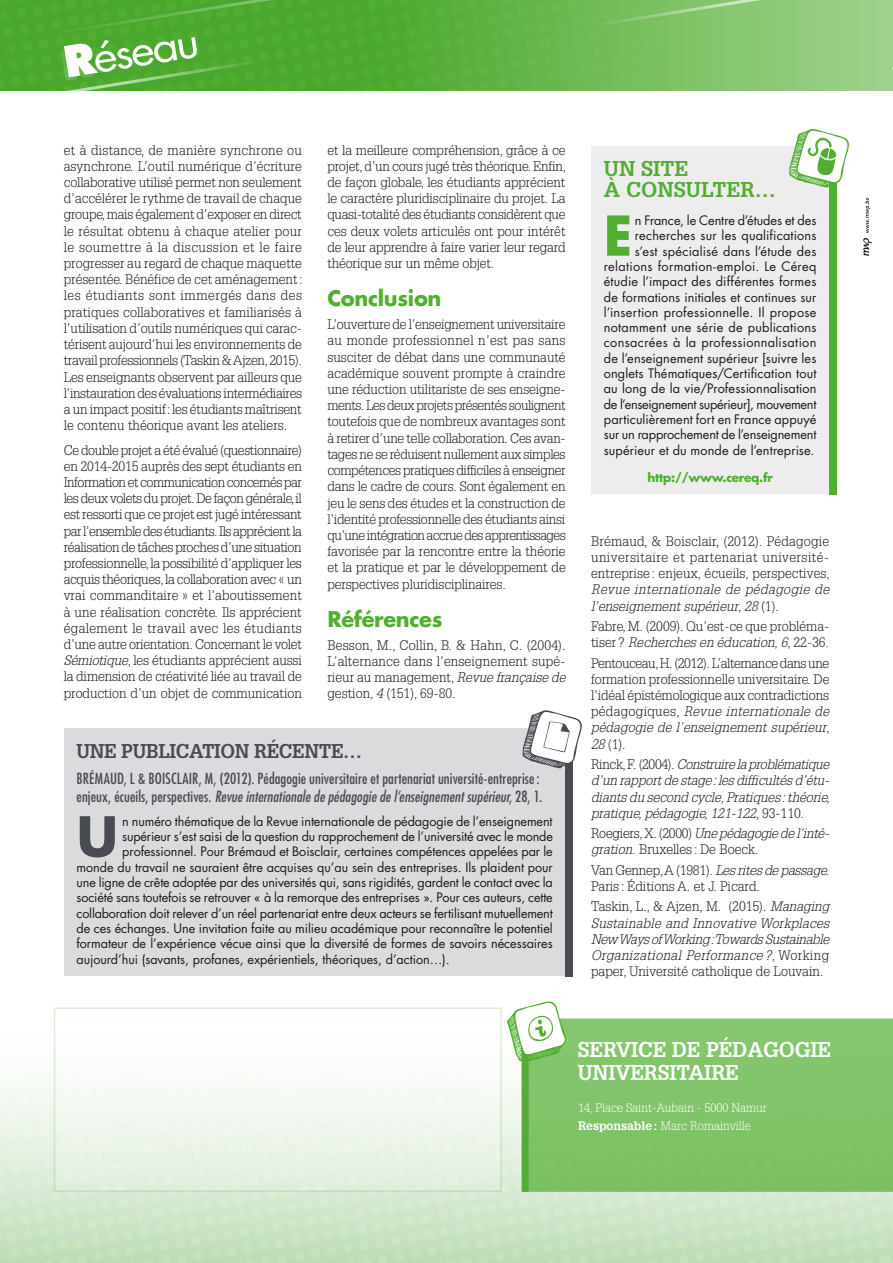
<style>
.page{position:relative;width:893px;height:1263px;background:#fff}
.page>*{position:absolute;margin:0;border:0;box-sizing:border-box;transform-origin:0 0}
.t1{font:700 53.4px "Futura Std";color:#494b52}
.t2{font:700 53.4px "Futura Std";color:#51ae30}
.t3{font:700 21px/22.5px "Glypha LT Std";letter-spacing:-.01em;color:#fff}
.t4{font:700 21px "Futura Std";letter-spacing:-.015em;color:#51ae30}
.t5{font:700 21px/21px "Glypha LT Std";color:#51ae30}
.t6{font:700 19.5px "Glypha LT Std";letter-spacing:-.02em;color:#494b52}
.t7{font:condensed 15px/18px "Futura Std";letter-spacing:.005em;color:#494b52}
.t8{font:300 13.5px/16.2px "Glypha LT Std";letter-spacing:-.005em;color:#1a1a18;text-align:justify}
.t9{font:italic 300 13.5px/16.2px "Glypha LT Std";color:#1a1a18;text-align:justify}
.t10{font:italic 300 13.5px/16.2px "Glypha LT Std";letter-spacing:.035em;color:#1a1a18}
.t11{font:12.75px/15.3px "Futura Std";letter-spacing:-.005em;color:#1a1a18;text-align:right}
.t12{font:300 12px/17.7px "Glypha LT Std";color:#fff}
.t13{font:700 12px "Futura Std";letter-spacing:-.02em;color:#51ae30}
.s1{font-style:italic}
.s2{font-style:normal}
.s3{font-weight:700}
</style>
<div class="page">
<div style="left:567px;top:1018px;width:326px;height:174px;background:#81c469"></div>
<svg style="left:507px;top:1001px;width:60px;height:191px"></svg>
<svg style="left:863px;top:198px;width:9px;height:58px"></svg>
<div style="left:54px;top:1007px;width:448px;height:185px;background:linear-gradient(to bottom,#fff,#e3f0e0)"></div>
<div style="left:64px;top:729px;width:502px;height:247px;background:#dbdbdd"></div>
<div style="left:566px;top:738px;width:7px;height:238px;background:#494b52"></div>
<svg style="left:522px;top:710px;width:60px;height:59px"></svg>
<div style="left:591px;top:188px;width:238px;height:306px;background:#ededee"></div>
<div style="left:829px;top:146px;width:7px;height:348px;background:#51ae30"></div>
<svg style="left:0;top:0;width:849px;height:188px"></svg>
<p class="t8" style="left:64px;top:142px;width:240px">et à distance, de manière synchrone ou asynchrone. L’outil numérique d’écriture collaborative utilisé permet non seulement d’accélérer le rythme de travail de chaque groupe, mais également d’exposer en direct le résultat obtenu à chaque atelier pour le soumettre à la discussion et le faire progresser au regard de chaque maquette présentée. Bénéfice de cet aménagement: les étudiants sont immergés dans des pratiques collaboratives et familiarisés à l’utilisation d’outils numériques qui carac&shy;térisent aujourd’hui les environnements de travail professionnels (Taskin &amp; Ajzen, 2015).<br>Les enseignants observent par ailleurs que l’instauration des évaluations intermédiaires a un impact positif: les étudiants maîtrisent le contenu théorique avant les ateliers.</p>
<p class="t8" style="left:64px;top:442px;width:240px">Ce double projet a été évalué (questionnaire) en 2014-2015 auprès des sept étudiants en Information et communication concernés par les deux volets du projet. De façon générale, il est ressorti que ce projet est jugé intéressant par l’ensemble des étudiants. Ils apprécient la réalisation de tâches proches d’une situation professionnelle, la possibilité d’appliquer les acquis théoriques, la collaboration avec « un vrai commanditaire » et l’aboutissement à une réalisation concrète. Ils apprécient également le travail avec les étudiants d’une autre orientation. Concernant le volet <span class="s1">Sémiotique</span>, les étudiants apprécient aussi la dimension de créativité liée au travail de production d’un objet de communication</p>
<p class="t8" style="left:327px;top:142px;width:240px">et la meilleure compréhension, grâce à ce projet, d’un cours jugé très théorique. Enfin, de façon globale, les étudiants apprécient le caractère pluridisciplinaire du projet. La quasi-totalité des étudiants considèrent que ces deux volets articulés ont pour intérêt de leur apprendre à faire varier leur regard théorique sur un même objet.</p>
<h2 class="t4" style="left:327px;top:284px;width:116px">Conclusion</h2>
<p class="t8" style="left:327px;top:317px;width:240px">L’ouverture de l’enseignement universitaire au monde professionnel n’est pas sans susciter de débat dans une communauté académique souvent prompte à craindre une réduction utilitariste de ses enseigne&shy;ments. Les deux projets présentés soulignent toutefois que de nombreux avantages sont à retirer d’une telle collaboration. Ces avan&shy;tages ne se réduisent nullement aux simples compétences pratiques difficiles à enseigner dans le cadre de cours. Sont également en jeu le sens des études et la construction de l’identité professionnelle des étudiants ainsi qu’une intégration accrue des apprentissages favorisée par la rencontre entre la théorie et la pratique et par le développement de perspectives pluridisciplinaires.</p>
<h2 class="t4" style="left:327px;top:605px;width:117px">Références</h2>
<p class="t8" style="left:327px;top:637px;width:240px">Besson, M., Collin, B. &amp; Hahn, C. (2004).<br>L’alternance dans l’enseignement supé&shy;rieur au management, <span class="s1">Revue française de </span>gestion<span class="s1">, 4</span> (151), 69-80.</p>
<h3 class="t6" style="left:77px;top:738px;width:287px">UNE PUBLICATION RÉCENTE…</h3>
<p class="t7" style="left:77px;top:769px;width:467px">BRÉMAUD, L &amp; BOISCLAIR, M, (2012). Pédagogie universitaire et partenariat université-entreprise: enjeux, écueils, perspectives. <span class="s1">Revue internationale de pédagogie de l’enseignement supérieur</span>, 28, 1.</p>
<h1 class="t1" style="left:77px;top:801px;width:43px">U</h1>
<p class="t11" style="left:122px;top:814px;width:432px">n numéro thématique de la Revue internationale de pédagogie de l’enseignement</p>
<p class="t11" style="left:122px;top:829px;width:432px">supérieur s’est saisi de la question du rapprochement de l’université avec le monde</p>
<p class="t11" style="left:122px;top:844px;width:432px">professionnel. Pour Brémaud et Boisclair, certaines compétences appelées par le</p>
<p class="t11" style="left:77px;top:859px;width:478px">monde du travail ne sauraient être acquises qu’au sein des entreprises. Ils plaident pour</p>
<p class="t11" style="left:77px;top:875px;width:478px">une ligne de crête adoptée par des universités qui, sans rigidités, gardent le contact avec la</p>
<p class="t11" style="left:77px;top:890px;width:478px">société sans toutefois se retrouver « à la remorque des entreprises ». Pour ces auteurs, cette</p>
<p class="t11" style="left:77px;top:905px;width:478px">collaboration doit relever d’un réel partenariat entre deux acteurs se fertilisant mutuellement</p>
<p class="t11" style="left:77px;top:921px;width:478px">de ces échanges. Une invitation faite au milieu académique pour reconnaître le potentiel</p>
<p class="t11" style="left:77px;top:936px;width:478px">formateur de l’expérience vécue ainsi que la diversité de formes de savoirs nécessaires</p>
<p class="t11" style="left:77px;top:951px;width:375px">aujourd’hui (savants, profanes, expérientiels, théoriques, d’action…).</p>
<h2 class="t5" style="left:604px;top:157px;width:173px">UN SITE<br>À CONSULTER…</h2>
<h1 class="t2" style="left:604px;top:200px;width:30px">E</h1>
<p class="t11" style="left:604px;top:213px;width:214px">n France, le Centre d’études et des recherches sur les qualifications<br>s’est spécialisé dans l’étude des relations formation-emploi. Le Céreq étudie l’impact des différentes formes de formations initiales et continues sur l’insertion professionnelle. Il propose notamment une série de publications consacrées à la professionnalisation de l’enseignement supérieur [suivre les onglets Thématiques/Certification tout au long de la vie/Professionnalisation de l’enseignement supérieur], mouvement particulièrement fort en France appuyé sur un rapprochement de l’enseignement supérieur et du monde de l’entreprise.</p>
<p class="t13" style="left:647px;top:469px;width:127px">http://www.cereq.fr</p>
<p class="t8" style="left:591px;top:533px;width:240px">Brémaud, &amp; Boisclair, (2012). Pédagogie universitaire et partenariat université&shy;entreprise : enjeux, écueils, perspectives,</p>
<p class="t10" style="left:591px;top:582px;width:240px">Revue internationale de pédagogie de l’enseignement supérieur<span class="s2">,</span> 28 <span class="s2">(1).</span></p>
<p class="t8" style="left:591px;top:618px;width:240px">Fabre, M. (2009). Qu’est-ce que probléma&shy;tiser? <span class="s1">Recherches en éducation</span>, <span class="s1">6</span>, 22-36.</p>
<p class="t8" style="left:591px;top:655px;width:240px">Pentouceau, H. (2012). L’alternance dans une formation professionnelle universitaire. De l’idéal épistémologique aux contradictions pédagogiques, <span class="s1">Revue internationale de pédagogie de l’enseignement supérieur</span>, <span class="s1">28</span> (1).</p>
<p class="t9" style="left:591px;top:757px;width:240px"><span class="s2">Rinck, F. (2004).</span> Construire la problématique d’un rapport de stage: les difficultés d’étu&shy;diants du second cycle<span class="s2">,</span> Pratiques : théorie, pratique, pédagogie, 121-122<span class="s2">, 93-110.</span></p>
<p class="t8" style="left:591px;top:825px;width:239px">Roegiers, X. (2000) <span class="s1">Une pédagogie de l’inté&shy;gration</span>. Bruxelles : De Boeck.</p>
<p class="t8" style="left:591px;top:862px;width:239px">Van Gennep, A (1981). <span class="s1">Les rites de passage.<br></span>Paris : Éditions A. et J. Picard.</p>
<p class="t9" style="left:591px;top:899px;width:240px"><span class="s2">Taskin, L., &amp; Ajzen, M. (2015).</span> Managing Sustainable and Innovative Workplaces New Ways of Working: Towards Sustainable Organizational Performance ?<span class="s2">, Working paper, Université catholique de Louvain.</span></p>
<h2 class="t3" style="left:578px;top:1038px;width:255px">SERVICE DE PÉDAGOGIE<br>UNIVERSITAIRE</h2>
<p class="t12" style="left:578px;top:1099px;width:190px">14, Place Saint-Aubain - 5000 Namur<br><span class="s3">Responsable:</span> Marc Romainville</p>
</div>
